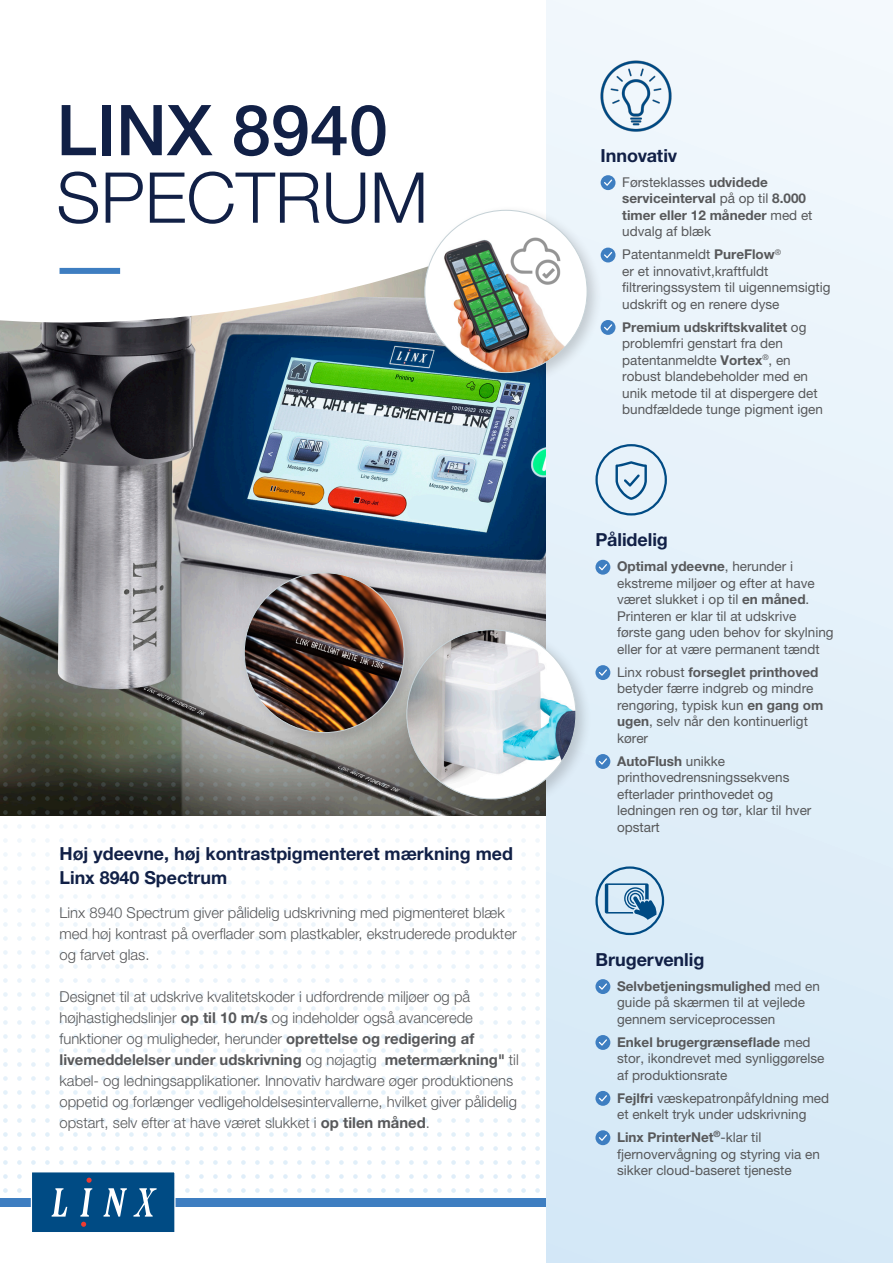
<style>
.page{position:relative;width:893px;height:1263px;background:#fff}
.page>*{position:absolute;margin:0;border:0;box-sizing:border-box;transform-origin:0 0}
.t1{font:500 70.2px/67.5px "Helvetica Neue LT Pro";color:#112046}
.Heading{font:700 18px/24px "Helvetica Neue LT Pro";color:#112046}
.Subhead{font:700 18px "Helvetica Neue LT Pro";letter-spacing:-.005em;color:#112046}
.Heading-2{font:300 15px/21px "Helvetica Neue LT Pro";color:#57585a}
.Benefits_-_no_rule{font:13.5px/16.5px "Helvetica Neue LT Pro";color:#57585a}
.Benefits_-_no_rule-2{font:700 13.5px/16.5px "Helvetica Neue LT Pro";color:#57585a}
.s1{font-weight:300}
.s2{font-weight:700}
.s3{font-weight:400}
</style>
<div class="page">
<img style="left:0;top:356px;width:545px;height:202px">
<svg style="left:0;top:558px;width:546px;height:635px"></svg>
<div style="left:0;top:1198px;width:893px;height:8px;background:#3e7ec1"></div>
<div style="left:31px;top:1172px;width:144px;height:60px;background:#004b84"></div>
<div style="left:31px;top:1171px;width:145px;height:62px;border:1px solid #fff"></div>
<svg style="left:52px;top:1188px;width:15px;height:28px"></svg>
<svg style="left:103px;top:1188px;width:24px;height:28px"></svg>
<svg style="left:133px;top:1188px;width:24px;height:28px"></svg>
<svg style="left:80px;top:1177px;width:12px;height:39px"></svg>
<svg style="left:81px;top:1222px;width:5px;height:5px"></svg>
<svg style="left:0;top:267px;width:419px;height:89px"></svg>
<div style="left:546px;top:0;width:347px;height:1263px;background:linear-gradient(to bottom,#f3f8fc,#d4e8f6)"></div>
<div style="left:238px;top:567px;width:181px;height:181px;background:#231f20;opacity:.2"></div>
<img style="left:244px;top:573px;width:160px;height:160px;border-radius:80px">
<div style="left:401px;top:624px;width:191px;height:191px;background:#231f20;opacity:.2"></div>
<img style="left:407px;top:630px;width:169px;height:169px;border-radius:85px">
<img style="left:595px;top:55px;width:81px;height:81px">
<div style="left:601px;top:175px;width:14px;height:15px;background:#3e7ec1;border-radius:50%"></div>
<svg style="left:604px;top:179px;width:8px;height:7px"></svg>
<div style="left:601px;top:248px;width:14px;height:14px;background:#3e7ec1;border-radius:50%"></div>
<svg style="left:604px;top:252px;width:8px;height:6px"></svg>
<div style="left:601px;top:320px;width:14px;height:15px;background:#3e7ec1;border-radius:50%"></div>
<svg style="left:604px;top:324px;width:8px;height:7px"></svg>
<div style="left:595px;top:444px;width:72px;height:71px;border:2px solid #004b84;border-radius:50%"></div>
<svg style="left:615px;top:461px;width:32px;height:39px"></svg>
<div style="left:595px;top:560px;width:15px;height:15px;background:#3e7ec1;border-radius:50%"></div>
<svg style="left:599px;top:564px;width:8px;height:6px"></svg>
<div style="left:595px;top:665px;width:15px;height:15px;background:#3e7ec1;border-radius:50%"></div>
<svg style="left:599px;top:669px;width:8px;height:7px"></svg>
<div style="left:595px;top:754px;width:15px;height:15px;background:#3e7ec1;border-radius:50%"></div>
<svg style="left:599px;top:758px;width:8px;height:7px"></svg>
<div style="left:595px;top:866px;width:69px;height:69px;border:2px solid #004b84;border-radius:50%"></div>
<svg style="left:605px;top:883px;width:52px;height:37px;background:#8bb1cd"></svg>
<div style="left:595px;top:979px;width:15px;height:15px;background:#3e7ec1;border-radius:50%"></div>
<svg style="left:599px;top:983px;width:8px;height:7px"></svg>
<div style="left:595px;top:1035px;width:15px;height:15px;background:#3e7ec1;border-radius:50%"></div>
<svg style="left:599px;top:1039px;width:8px;height:6px"></svg>
<div style="left:595px;top:1091px;width:15px;height:15px;background:#3e7ec1;border-radius:50%"></div>
<svg style="left:599px;top:1095px;width:8px;height:6px"></svg>
<div style="left:595px;top:1130px;width:15px;height:15px;background:#3e7ec1;border-radius:50%"></div>
<svg style="left:599px;top:1134px;width:8px;height:7px"></svg>
<div style="left:60px;top:268px;width:60px;height:6px;background:#3e7ec1"></div>
<div style="left:419px;top:204px;width:183px;height:184px;background:#231f20;opacity:.2"></div>
<div style="left:425px;top:210px;width:162px;height:163px;background:#fff;border-radius:50%"></div>
<img style="left:425px;top:231px;width:162px;height:142px">
<img style="left:506px;top:231px;width:70px;height:57px">
<p class="t1" style="left:56px;top:96px;width:373px">LINX 8940<br><span class="s1">SPECTRUM</span></p>
<p class="Heading" style="left:60px;top:841px;width:455px">Høj ydeevne, høj kontrastpigmenteret mærkning med<br>Linx 8940 Spectrum</p>
<p class="Heading-2" style="left:60px;top:902px;width:459px">Linx 8940 Spectrum giver pålidelig udskrivning med pigmenteret blæk med høj kontrast på overflader som plastkabler, ekstruderede produkter og farvet glas.</p>
<p class="Heading-2" style="left:60px;top:986px;width:461px">Designet til at udskrive kvalitetskoder i udfordrende miljøer og på højhastighedslinjer <span class="s2">op til 10 m/s</span> og indeholder også avancerede funktioner og muligheder, herunder <span class="s2">oprettelse og redigering af livemeddelelser under udskrivning</span> og nøjagtig <span class="s2">metermærkning"</span> til kabel- og ledningsapplikationer. Innovativ hardware øger produktionens oppetid og forlænger vedligeholdelsesintervallerne, hvilket giver pålidelig opstart, selv efter at have været slukket i <span class="s2">op tilen måned</span>.</p>
<p class="Subhead" style="left:601px;top:144px;width:78px">Innovativ</p>
<p class="Benefits_-_no_rule-2" style="left:622px;top:174px;width:192px"><span class="s3">Førsteklasses</span> udvidede serviceinterval <span class="s3">på op til</span> 8.000 timer eller 12 måneder <span class="s3">med et udvalg af blæk</span></p>
<p class="Benefits_-_no_rule" style="left:622px;top:246px;width:210px">Patentanmeldt <span class="s2">PureFlow</span><sup>®<br></sup>er et innovativt,kraftfuldt filtreringssystem til uigennemsigtig udskrift og en renere dyse</p>
<p class="Benefits_-_no_rule" style="left:622px;top:318px;width:202px"><span class="s2">Premium udskriftskvalitet</span> og problemfri genstart fra den patentanmeldte <span class="s2">Vortex</span><sup>®</sup>, en robust blandebeholder med en unik metode til at dispergere det bundfældede tunge pigment igen</p>
<p class="Subhead" style="left:595px;top:529px;width:74px">Pålidelig</p>
<p class="Benefits_-_no_rule" style="left:617px;top:558px;width:218px"><span class="s2">Optimal ydeevne</span>, herunder i ekstreme miljøer og efter at have været slukket i op til <span class="s2">en måned</span>.<br>Printeren er klar til at udskrive første gang uden behov for skylning eller for at være permanent tændt</p>
<p class="Benefits_-_no_rule" style="left:617px;top:664px;width:208px">Linx robust <span class="s2">forseglet printhoved </span>betyder færre indgreb og mindre rengøring, typisk kun <span class="s2">en gang om ugen</span>, selv når den kontinuerligt kører</p>
<p class="Benefits_-_no_rule" style="left:617px;top:752px;width:196px"><span class="s2">AutoFlush</span> unikke printhovedrensningssekvens efterlader printhovedet og ledningen ren og tør, klar til hver opstart</p>
<p class="Subhead" style="left:595px;top:948px;width:110px">Brugervenlig</p>
<p class="Benefits_-_no_rule" style="left:617px;top:977px;width:204px"><span class="s2">Selvbetjeningsmulighed</span> med en guide på skærmen til at vejlede gennem serviceprocessen</p>
<p class="Benefits_-_no_rule" style="left:617px;top:1033px;width:209px"><span class="s2">Enkel brugergrænseflade</span> med stor, ikondrevet med synliggørelse af produktionsrate</p>
<p class="Benefits_-_no_rule" style="left:617px;top:1089px;width:214px"><span class="s2">Fejlfri</span> væskepatronpåfyldning med et enkelt tryk under udskrivning</p>
<p class="Benefits_-_no_rule" style="left:617px;top:1129px;width:204px"><span class="s2">Linx PrinterNet</span><sup>®</sup>-klar til fjernovervågning og styring via en sikker cloud-baseret tjeneste</p>
</div>
